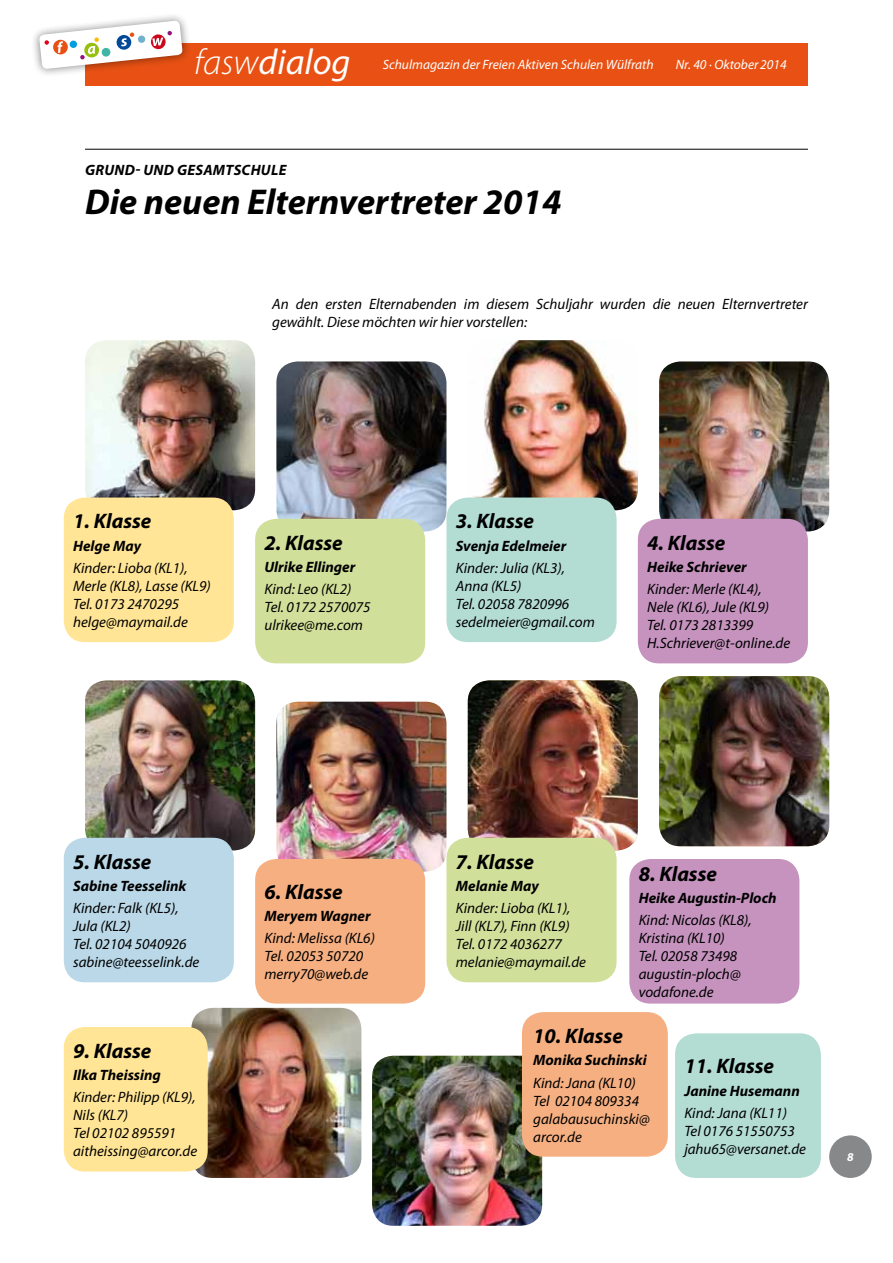
<style>
.page{position:relative;width:893px;height:1263px;background:#fff}
.page>*{position:absolute;margin:0;border:0;box-sizing:border-box;transform-origin:0 0}
.t1{font:italic 700 36px "Myriad Pro";color:#000}
.t2{font:italic 36px "Myriad Pro";color:#fff}
.t3{font:italic 700 21px "Myriad Pro";color:#000}
.t4{font:italic 15px/18px "Myriad Pro";color:#000}
.t5{font:italic 700 15px "Myriad Pro";color:#000}
.t6{font:italic 13.5px "Myriad Pro";color:#fff}
.t7{font:italic 700 12px "Myriad Pro";color:#fff}
.s1{font-weight:300}
</style>
<div class="page">
<div style="left:85px;top:43px;width:723px;height:42px;background:#e85113"></div>
<div style="left:829px;top:1135px;width:43px;height:43px;background:#87888a;border-radius:50%"></div>
<div style="left:30px;top:11px;width:161px;height:66px;background:#000;opacity:.5"></div>
<svg style="left:39px;top:20px;width:144px;height:49px"></svg>
<img style="left:372px;top:1056px;width:170px;height:170px">
<img style="left:659px;top:361px;width:170px;height:170px">
<img style="left:473px;top:340px;width:165px;height:170px">
<img style="left:468px;top:680px;width:170px;height:170px">
<img style="left:659px;top:676px;width:170px;height:170px">
<img style="left:276px;top:361px;width:170px;height:170px">
<img style="left:191px;top:1008px;width:170px;height:170px">
<img style="left:85px;top:340px;width:170px;height:170px">
<div style="left:64px;top:497px;width:170px;height:145px;background:#ffe595;border-radius:21px"></div>
<img style="left:85px;top:680px;width:170px;height:170px">
<div style="left:64px;top:838px;width:170px;height:144px;background:#bad8e7;border-radius:21px"></div>
<div style="left:629px;top:859px;width:170px;height:144px;background:#c593be;border-radius:21px"></div>
<div style="left:64px;top:1027px;width:144px;height:144px;background:#ffe595;border-radius:21px"></div>
<div style="left:522px;top:1012px;width:146px;height:145px;background:#f6af81;border-radius:21px"></div>
<div style="left:675px;top:1033px;width:146px;height:145px;background:#b3dcd3;border-radius:21px"></div>
<img style="left:276px;top:702px;width:170px;height:170px">
<div style="left:255px;top:859px;width:170px;height:144px;background:#f6af81;border-radius:21px"></div>
<div style="left:446px;top:838px;width:171px;height:144px;background:#d0df99;border-radius:21px"></div>
<div style="left:255px;top:519px;width:170px;height:144px;background:#d0df99;border-radius:21px"></div>
<div style="left:446px;top:497px;width:171px;height:145px;background:#b3dcd3;border-radius:21px"></div>
<div style="left:638px;top:519px;width:170px;height:144px;background:#c593be;border-radius:21px"></div>
<hr style="left:85px;top:149px;width:723px;height:1px;background:#000">
<h1 class="t2" style="left:194px;top:39px;width:158px"><span class="s1">fasw</span>dialog</h1>
<p class="t6" style="left:383px;top:56px;width:272px">Schulmagazin der Freien Aktiven Schulen Wülfrath</p>
<p class="t6" style="left:676px;top:56px;width:112px">Nr. 40 · Oktober 2014</p>
<p class="t5" style="left:85px;top:160px;width:113px">Grund- und Gesamtsch</p>
<p class="t5" style="left:261px;top:160px;width:19px">ule</p>
<h1 class="t1" style="left:85px;top:179px;width:478px">Die neuen Elternvertreter 2014</h1>
<p class="t4" style="left:272px;top:295px;width:537px">An den ersten Elternabenden im diesem Schuljahr wurden die neuen Elternvertreter gewählt. Diese möchten wir hier vorstellen:</p>
<h2 class="t3" style="left:73px;top:508px;width:80px">1. Klasse</h2>
<p class="t5" style="left:73px;top:536px;width:70px">Helge May</p>
<p class="t4" style="left:73px;top:559px;width:139px">Kinder: Lioba (KL1),<br>Merle (KL8), Lasse (KL9)<br>Tel. 0173 2470295 helge@maymail.de</p>
<h2 class="t3" style="left:264px;top:529px;width:80px">2. Klasse</h2>
<p class="t5" style="left:264px;top:557px;width:92px">Ulrike Ellinger</p>
<p class="t4" style="left:264px;top:580px;width:108px">Kind: Leo (KL2)<br>Tel. 0172 2570075 ulrikee@me.com</p>
<h2 class="t3" style="left:456px;top:508px;width:80px">3. Klasse</h2>
<p class="t5" style="left:456px;top:536px;width:112px">Svenja Edelmeier</p>
<p class="t4" style="left:456px;top:559px;width:140px">Kinder: Julia (KL3),<br>Anna (KL5)<br>Tel. 02058 7820996 sedelmeier@gmail.com</p>
<h2 class="t3" style="left:647px;top:529px;width:80px">4. Klasse</h2>
<p class="t5" style="left:647px;top:557px;width:101px">Heike Schriever</p>
<p class="t4" style="left:647px;top:580px;width:144px">Kinder: Merle (KL4),<br>Nele (KL6), Jule (KL9)<br>Tel. 0173 2813399<br>H.Schriever@t-online.de</p>
<h2 class="t3" style="left:73px;top:848px;width:80px">5. Klasse</h2>
<p class="t5" style="left:73px;top:876px;width:115px">Sabine Teesselink</p>
<p class="t4" style="left:73px;top:899px;width:128px">Kinder: Falk (KL5),<br>Jula (KL2)<br>Tel. 02104 5040926 sabine@teesselink.de</p>
<h2 class="t3" style="left:73px;top:1037px;width:80px">9. Klasse</h2>
<p class="t5" style="left:73px;top:1065px;width:89px">Ilka Theissing</p>
<p class="t4" style="left:73px;top:1088px;width:126px">Kinder: Philipp (KL9),<br>Nils (KL7)<br>Tel 02102 895591 aitheissing@arcor.de</p>
<h2 class="t3" style="left:264px;top:878px;width:80px">6. Klasse</h2>
<p class="t5" style="left:264px;top:906px;width:108px">Meryem Wagner</p>
<p class="t4" style="left:264px;top:929px;width:112px">Kind: Melissa (KL6)<br>Tel. 02053 50720 merry70@web.de</p>
<h2 class="t3" style="left:456px;top:848px;width:80px">7. Klasse</h2>
<p class="t5" style="left:456px;top:876px;width:84px">Melanie May</p>
<p class="t4" style="left:456px;top:899px;width:132px">Kinder: Lioba (KL1),<br>Jill (KL7), Finn (KL9)<br>Tel. 0172 4036277 melanie@maymail.de</p>
<h2 class="t3" style="left:639px;top:860px;width:80px">8. Klasse</h2>
<p class="t5" style="left:639px;top:888px;width:140px">Heike Augustin-Ploch</p>
<p class="t4" style="left:639px;top:911px;width:115px">Kind: Nicolas (KL8),<br>Kristina (KL10)<br>Tel. 02058 73498 augustin-ploch@ vodafone.de</p>
<h2 class="t3" style="left:533px;top:1022px;width:91px">10. Klasse</h2>
<p class="t5" style="left:533px;top:1050px;width:115px">Monika Suchinski</p>
<p class="t4" style="left:533px;top:1073px;width:118px">Kind: Jana (KL10)<br>Tel 02104 809334 galabausuchinski@ arcor.de</p>
<h2 class="t3" style="left:684px;top:1052px;width:91px">11. Klasse</h2>
<p class="t5" style="left:684px;top:1081px;width:117px">Janine Husemann</p>
<p class="t4" style="left:684px;top:1103px;width:123px">Kind: Jana (KL11)<br>Tel 0176 51550753 jahu65@versanet.de</p>
<p class="t7" style="left:847px;top:1149px;width:8px">8</p>
</div>
